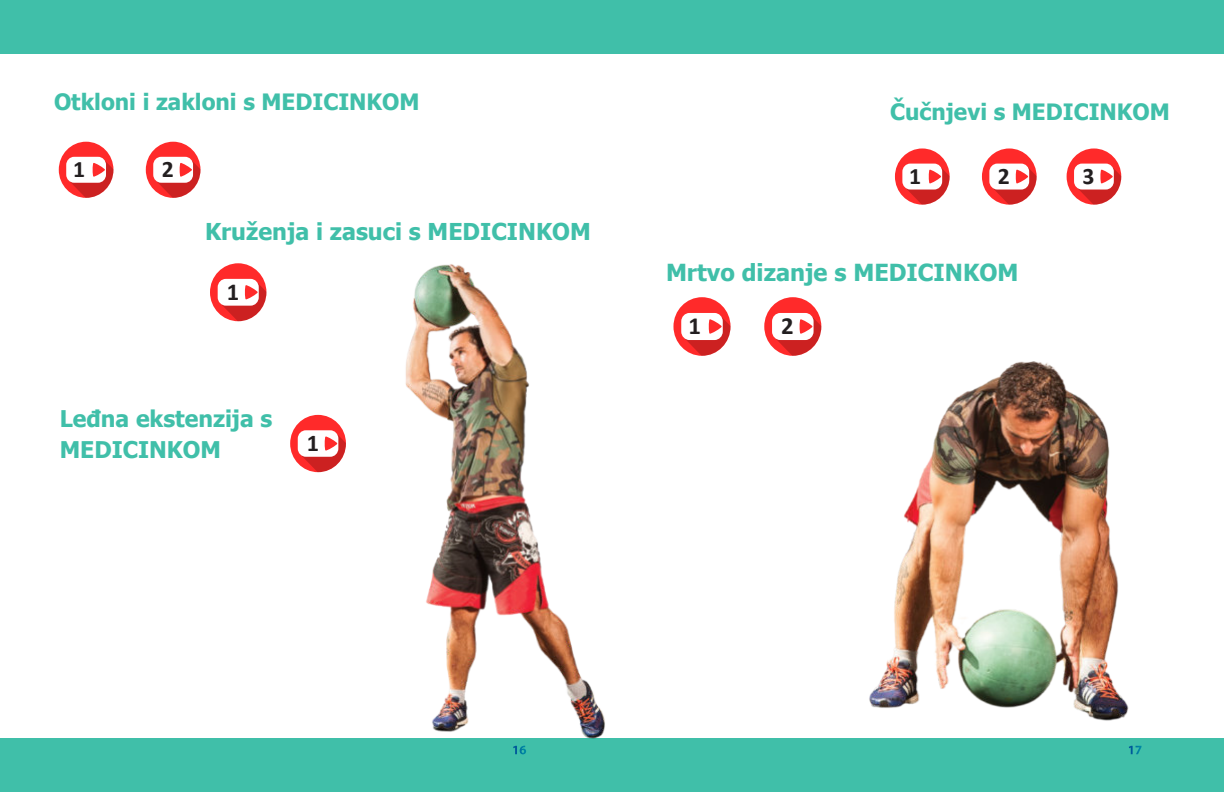
<style>
.page{position:relative;width:1224px;height:792px;background:#fff}
.page>*{position:absolute;margin:0;border:0;box-sizing:border-box;transform-origin:0 0}
.t1{font:700 24.7px "Calibri";color:#231f20}
.t2{font:700 24.4px "Calibri";color:#231f20}
.t3{font:700 24.2px "Calibri";color:#231f20}
.t4{font:700 23.7px "Calibri";color:#231f20}
.t5{font:700 23.5px "Tahoma";color:#40bfa9}
.t6{font:700 23.2px "Tahoma";color:#40bfa9}
.t7{font:700 23px/30.6px "Tahoma";color:#40bfa9}
.t8{font:700 22.5px "Tahoma";color:#40bfa9}
</style>
<div class="page">
<div style="left:0;top:738px;width:1224px;height:54px;background:#40bfa9"></div>
<svg style="left:1129px;top:746px;width:13px;height:8px"></svg>
<svg style="left:513px;top:746px;width:13px;height:8px"></svg>
<div style="left:0;top:0;width:1224px;height:54px;background:#40bfa9"></div>
<div style="left:59px;top:142px;width:54px;height:56px;background:#ff2a2a;border-radius:50%"></div>
<div style="left:66px;top:157px;width:40px;height:26px;background:#fff;border-radius:8px"></div>
<svg style="left:69px;top:159px;width:44px;height:39px"></svg>
<div style="left:673px;top:297px;width:58px;height:59px;background:#ff2a2a;border-radius:50%"></div>
<div style="left:681px;top:313px;width:42px;height:27px;background:#fff;border-radius:8px"></div>
<svg style="left:684px;top:316px;width:47px;height:40px"></svg>
<div style="left:895px;top:148px;width:55px;height:57px;background:#ff2a2a;border-radius:50%"></div>
<div style="left:902px;top:164px;width:40px;height:26px;background:#fff;border-radius:8px"></div>
<svg style="left:905px;top:166px;width:45px;height:39px"></svg>
<div style="left:210px;top:263px;width:56px;height:58px;background:#ff2a2a;border-radius:50%"></div>
<div style="left:218px;top:279px;width:41px;height:27px;background:#fff;border-radius:8px"></div>
<svg style="left:220px;top:282px;width:46px;height:39px"></svg>
<div style="left:290px;top:415px;width:56px;height:57px;background:#ff2a2a;border-radius:50%"></div>
<div style="left:298px;top:430px;width:40px;height:27px;background:#fff;border-radius:8px"></div>
<svg style="left:300px;top:433px;width:46px;height:39px"></svg>
<div style="left:146px;top:142px;width:54px;height:56px;background:#ff2a2a;border-radius:50%"></div>
<div style="left:153px;top:157px;width:40px;height:26px;background:#fff;border-radius:8px"></div>
<svg style="left:156px;top:159px;width:44px;height:39px"></svg>
<div style="left:764px;top:297px;width:57px;height:59px;background:#ff2a2a;border-radius:50%"></div>
<div style="left:772px;top:313px;width:42px;height:27px;background:#fff;border-radius:8px"></div>
<svg style="left:775px;top:316px;width:46px;height:40px"></svg>
<div style="left:982px;top:148px;width:55px;height:57px;background:#ff2a2a;border-radius:50%"></div>
<div style="left:989px;top:164px;width:40px;height:26px;background:#fff;border-radius:8px"></div>
<svg style="left:992px;top:166px;width:45px;height:39px"></svg>
<div style="left:1067px;top:148px;width:54px;height:57px;background:#ff2a2a;border-radius:50%"></div>
<div style="left:1074px;top:164px;width:40px;height:26px;background:#fff;border-radius:8px"></div>
<svg style="left:1077px;top:166px;width:44px;height:39px"></svg>
<img style="left:869px;top:361px;width:260px;height:360px">
<img style="left:405px;top:264px;width:200px;height:474px">
<p class="t8" style="left:54px;top:93px;width:367px">Otkloni i zakloni s MEDICINKOM</p>
<p class="t4" style="left:73px;top:159px;width:14px">1</p>
<p class="t4" style="left:162px;top:159px;width:14px">2</p>
<p class="t6" style="left:205px;top:223px;width:387px">Kruženja i zasuci s MEDICINKOM</p>
<p class="t2" style="left:227px;top:281px;width:14px">1</p>
<p class="t7" style="left:60px;top:406px;width:214px">Leđna ekstenzĳa s<br>MEDICINKOM</p>
<p class="t3" style="left:307px;top:433px;width:14px">1</p>
<p class="t8" style="left:890px;top:103px;width:281px">Čučnjevi s MEDICINKOM</p>
<p class="t4" style="left:909px;top:166px;width:14px">1</p>
<p class="t4" style="left:998px;top:166px;width:14px">2</p>
<p class="t4" style="left:1083px;top:166px;width:14px">3</p>
<p class="t5" style="left:666px;top:263px;width:354px">Mrtvo dizanje s MEDICINKOM</p>
<p class="t1" style="left:688px;top:316px;width:14px">1</p>
<p class="t1" style="left:781px;top:316px;width:14px">2</p>
</div>
